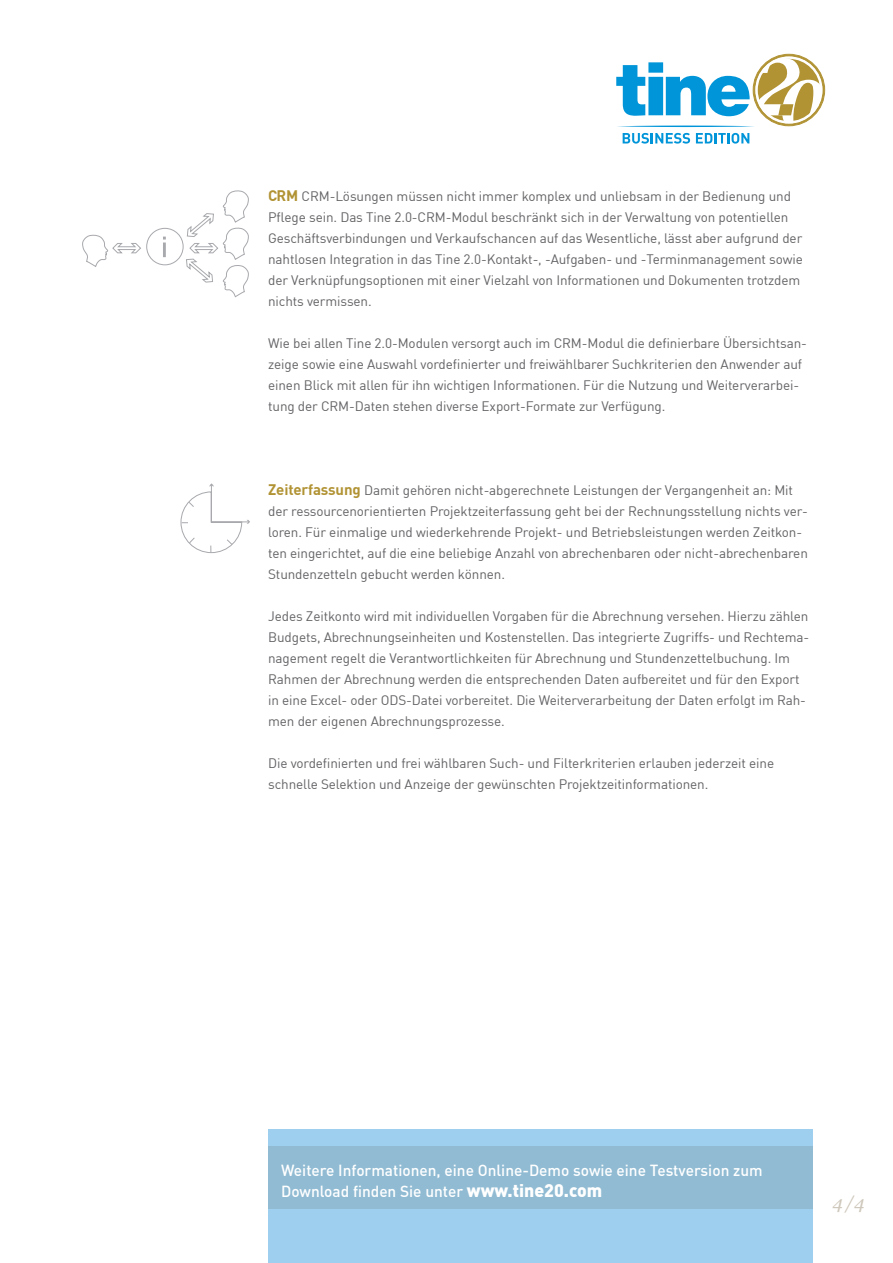
<style>
.page{position:relative;width:893px;height:1263px;background:#fff}
.page>*{position:absolute;margin:0;border:0;box-sizing:border-box;transform-origin:0 0}
.t1{font:italic 18px "Georgia";color:#cec7bb}
.t2{font:500 15.75px/21px "DIN";color:#fff}
.t3{font:13.5px/21px "DIN";letter-spacing:-.01em;color:#636366}
.s1{font-weight:700;font-size:15px;color:#b19334}
.s2{font-weight:900;font-size:18px}
</style>
<div class="page">
<svg style="left:616px;top:54px;width:209px;height:90px"></svg>
<svg style="left:180px;top:483px;width:70px;height:70px"></svg>
<svg style="left:82px;top:190px;width:167px;height:107px"></svg>
<div style="left:268px;top:1129px;width:544px;height:134px;background:#9ecfef"></div>
<div style="left:268px;top:1146px;width:544px;height:63px;background:#90bbd3"></div>
<p class="t3" style="left:268px;top:185px;width:536px"><span class="s1">CRM</span> CRM-Lösungen müssen nicht immer komplex und unliebsam in der Bedienung und Pflege sein. Das Tine 2.0-CRM-Modul beschränkt sich in der Verwaltung von potentiellen Geschäftsverbindungen und Verkaufschancen auf das Wesentliche, lässt aber aufgrund der nahtlosen Integration in das Tine 2.0-Kontakt-, -Aufgaben- und -Terminmanagement sowie der Verknüpfungsoptionen mit einer Vielzahl von Informationen und Dokumenten trotzdem nichts vermissen.</p>
<p class="t3" style="left:268px;top:332px;width:540px">Wie bei allen Tine 2.0-Modulen versorgt auch im CRM-Modul die definierbare Übersichtsan&shy;zeige sowie eine Auswahl vordefinierter und freiwählbarer Suchkriterien den Anwender auf einen Blick mit allen für ihn wichtigen Informationen. Für die Nutzung und Weiterverarbei&shy;tung der CRM-Daten stehen diverse Export-Formate zur Verfügung.</p>
<p class="t3" style="left:268px;top:479px;width:541px"><span class="s1">Zeiterfassung</span> Damit gehören nicht-abgerechnete Leistungen der Vergangenheit an: Mit der ressourcenorientierten Projektzeiterfassung geht bei der Rechnungsstellung nichts ver&shy;loren. Für einmalige und wiederkehrende Projekt- und Betriebsleistungen werden Zeitkon&shy;ten eingerichtet, auf die eine beliebige Anzahl von abrechenbaren oder nicht-abrechenbaren Stundenzetteln gebucht werden können.</p>
<p class="t3" style="left:268px;top:605px;width:543px">Jedes Zeitkonto wird mit individuellen Vorgaben für die Abrechnung versehen. Hierzu zählen Budgets, Abrechnungseinheiten und Kostenstellen. Das integrierte Zugriffs- und Rechtema&shy;nagement regelt die Verantwortlichkeiten für Abrechnung und Stundenzettelbuchung. Im Rahmen der Abrechnung werden die entsprechenden Daten aufbereitet und für den Export in eine Excel- oder ODS-Datei vorbereitet. Die Weiterverarbeitung der Daten erfolgt im Rah&shy;men der eigenen Abrechnungsprozesse.</p>
<p class="t3" style="left:268px;top:752px;width:508px">Die vordefinierten und frei wählbaren Such- und Filterkriterien erlauben jederzeit eine schnelle Selektion und Anzeige der gewünschten Projektzeitinformationen.</p>
<p class="t2" style="left:281px;top:1159px;width:483px">Weitere Informationen, eine Online-Demo sowie eine Testversion zum<br>Download finden Sie unter <span class="s2">www.tine20.com</span></p>
<h1 class="t1" style="left:832px;top:1190px;width:33px">4/4</h1>
</div>
